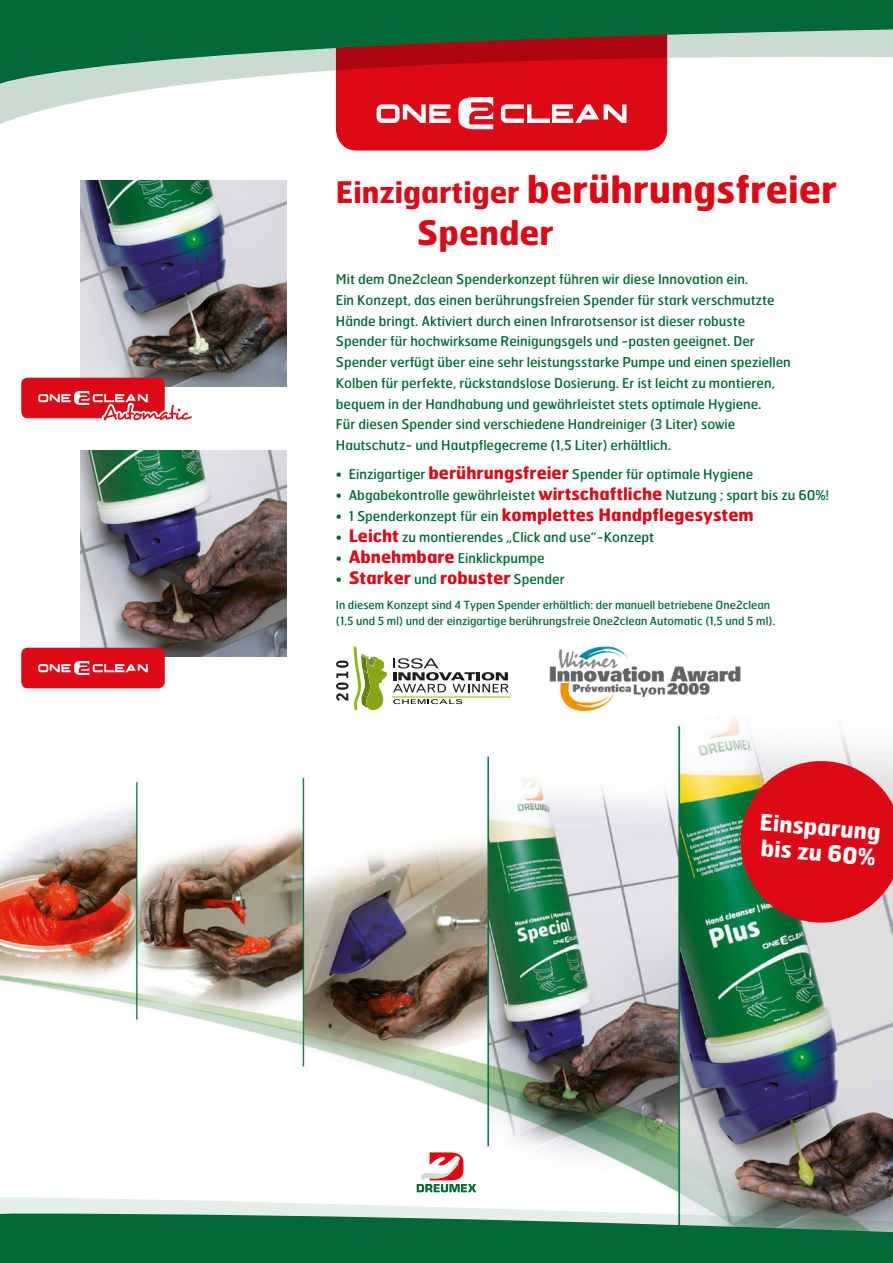
<style>
.page{position:relative;width:893px;height:1263px;background:#fff}
.page>*{position:absolute;margin:0;border:0;box-sizing:border-box;transform-origin:0 0}
.t1{font:700 37.8px "Dreumex Hermes";color:#dc0815}
.t2{font:700 33.75px "Dreumex Hermes";color:#dc0815}
._2_Save_round{font:700 22.5px "Dreumex Hermes";color:#fff}
._2__bullet_point{font:700 17.1px "Dreumex Hermes";color:#dc0815}
._2__body_text{font:13.5px/20.7px "Dreumex Hermes";color:#006935}
._2__bullet_point-2{font:13.5px "Dreumex Hermes";color:#006935}
._2_baseline{font:11.25px/16.2px "Dreumex Hermes";color:#006935}
.s1{font-size:29.7px}
.s2{font-weight:700;font-size:17.1px;color:#dc0815}
.s3{font-weight:400;font-size:13.5px;color:#006935}
</style>
<div class="page">
<img style="left:81px;top:451px;width:206px;height:206px">
<img style="left:0;top:684px;width:893px;height:509px">
<img style="left:544px;top:646px;width:203px;height:70px">
<img style="left:81px;top:181px;width:206px;height:206px">
<svg style="left:336px;top:646px;width:51px;height:64px"></svg>
<hr style="left:392px;top:697px;width:119px;height:1px;background:#93b416">
<svg style="left:393px;top:699px;width:69px;height:5px"></svg>
<svg style="left:393px;top:658px;width:115px;height:34px"></svg>
<svg style="left:336px;top:129px;width:331px;height:22px;background:#dd131f"></svg>
<div style="left:21px;top:648px;width:144px;height:40px;background:#dc0815;border-radius:6px"></div>
<svg style="left:38px;top:661px;width:110px;height:14px"></svg>
<div style="left:21px;top:378px;width:144px;height:40px;background:#dc0815;border-radius:6px"></div>
<svg style="left:38px;top:391px;width:154px;height:30px"></svg>
<svg style="left:740px;top:761px;width:153px;height:162px;background:#ce2a2e"></svg>
<hr style="left:892px;top:974px;width:1px;height:119px;background:#fef3ee">
<hr style="left:892px;top:795px;width:1px;height:119px;background:#edf3ef">
<hr style="left:892px;top:412px;width:1px;height:119px;background:#edf3ef">
<hr style="left:892px;top:106px;width:1px;height:119px;background:#f1f5fc">
<hr style="left:892px;top:285px;width:1px;height:30px;background:#f3e8cf">
<hr style="left:892px;top:106px;width:1px;height:30px;background:#0071bb">
<hr style="left:892px;top:412px;width:1px;height:30px;background:#fdc601">
<hr style="left:892px;top:795px;width:1px;height:30px;background:#a66d00">
<svg style="left:892px;top:974px;width:1px;height:29px"></svg>
<hr style="left:892px;top:540px;width:1px;height:119px;background:#edf3ef">
<hr style="left:892px;top:540px;width:1px;height:30px;background:#f2f0dd">
<hr style="left:892px;top:668px;width:1px;height:119px;background:#edf3ef">
<svg style="left:892px;top:668px;width:1px;height:29px"></svg>
<hr style="left:892px;top:931px;width:1px;height:34px;background:#dc0815">
<svg style="left:0;top:1193px;width:893px;height:20px"></svg>
<svg style="left:0;top:1213px;width:893px;height:50px;background:#1a7648"></svg>
<svg style="left:0;top:89px;width:893px;height:40px"></svg>
<svg style="left:0;top:0;width:893px;height:89px;background:#64765c"></svg>
<svg style="left:417px;top:1152px;width:59px;height:40px"></svg>
<p class="t1" style="left:336px;top:164px;width:503px"><span class="s1">Einzigartiger</span> berührungsfreier</p>
<p class="t2" style="left:417px;top:210px;width:138px">Spender</p>
<p class="_2__body_text" style="left:336px;top:269px;width:456px">Mit dem One2clean Spenderkonzept führen wir diese Innovation ein.<br>Ein Konzept, das einen berührungsfreien Spender für stark verschmutzte Hände bringt. Aktiviert durch einen Infrarotsensor ist dieser robuste Spender für hochwirksame Reinigungsgels und -pasten geeignet. Der Spender verfügt über eine sehr leistungsstarke Pumpe und einen speziellen Kolben für perfekte, rückstandslose Dosierung. Er ist leicht zu montieren, bequem in der Handhabung und gewährleistet stets optimale Hygiene.<br>Für diesen Spender sind verschiedene Handreiniger (3 Liter) sowie Hautschutz- und Hautpflegecreme (1,5 Liter) erhältlich.</p>
<p class="_2__bullet_point-2" style="left:336px;top:466px;width:419px">• Einzigartiger <span class="s2">berührungsfreier</span> Spender für optimale Hygiene</p>
<p class="_2__bullet_point-2" style="left:336px;top:487px;width:495px">• Abgabekontrolle gewährleistet <span class="s2">wirtschaftliche</span> Nutzung ; spart bis zu 60%!</p>
<p class="_2__bullet_point" style="left:336px;top:504px;width:419px"><span class="s3">• 1 Spenderkonzept für ein</span> komplettes Handpflegesystem</p>
<p class="_2__bullet_point-2" style="left:336px;top:529px;width:320px">• <span class="s2">Leicht</span> zu montierendes „Click and use“-Konzept</p>
<p class="_2__bullet_point-2" style="left:336px;top:550px;width:210px">• <span class="s2">Abnehmbare</span> Einklickpumpe</p>
<p class="_2__bullet_point" style="left:336px;top:567px;width:230px"><span class="s3">•</span> Starker <span class="s3">und</span> robuster <span class="s3">Spender</span></p>
<p class="_2_baseline" style="left:336px;top:597px;width:441px">In diesem Konzept sind 4 Typen Spender erhältlich: der manuell betriebene One2clean (1,5 und 5 ml) und der einzigartige berührungsfreie One2clean Automatic (1,5 und 5 ml).</p>
<p class="_2_Save_round" style="left:761px;top:807px;width:123px;rotate:5deg">Einsparung</p>
<p class="_2_Save_round" style="left:762px;top:833px;width:116px;rotate:5deg">bis zu 60%</p>
</div>
